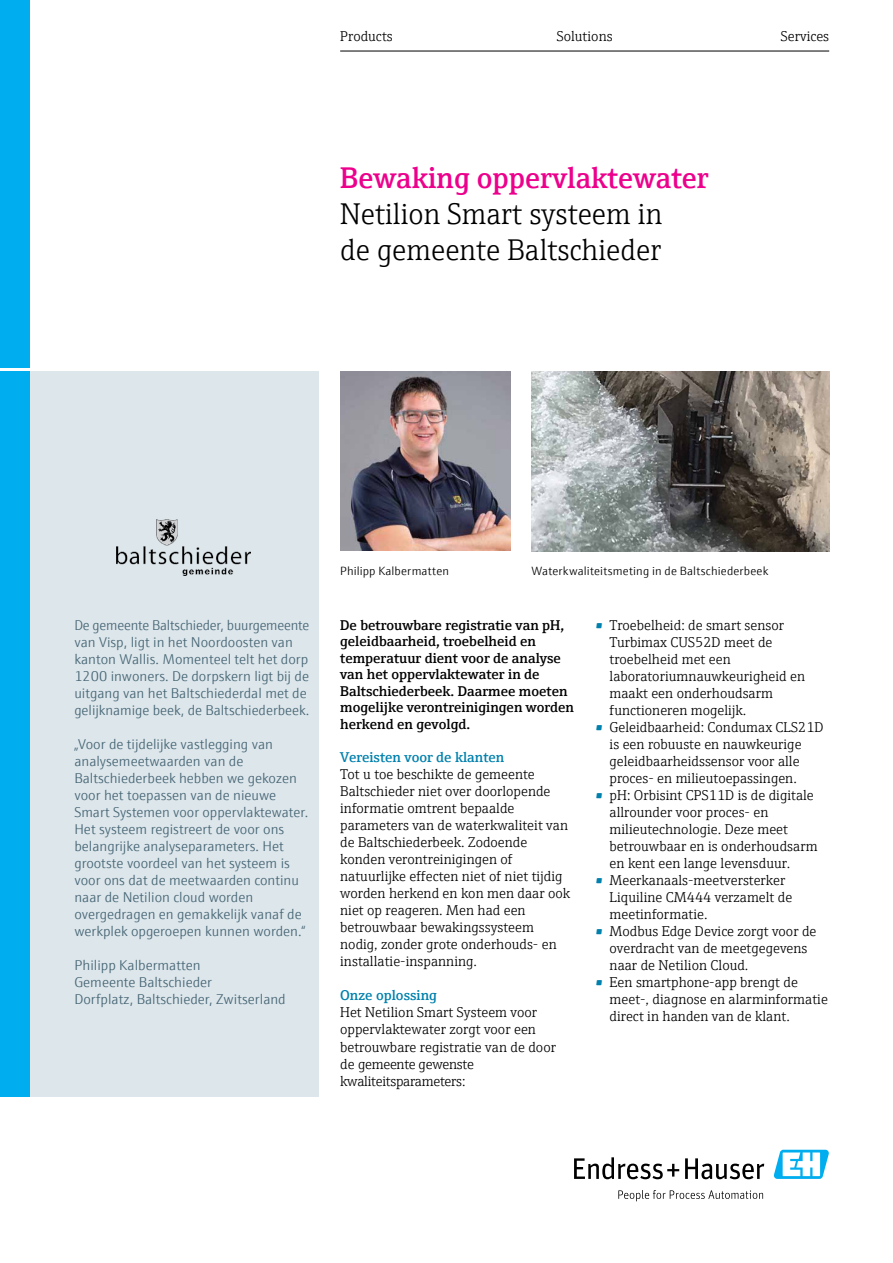
<style>
.page{position:relative;width:893px;height:1263px;background:#fff}
.page>*{position:absolute;margin:0;border:0;box-sizing:border-box;transform-origin:0 0}
.t1{font:300 30px/36px "E+H Serif";color:#000}
.t2{font:600 30px "E+H Serif";color:#ec008c}
.t3{font:300 14.25px/17px "E+H Serif";color:#000}
.t4{font:300 14.25px/17px "E+H Sans";color:#456473}
.t5{font:600 14.25px/16.5px "E+H Serif";color:#000}
.t6{font:600 14.25px "E+H Serif";color:#0081ad}
.t7{font:300 12px "E+H Sans";letter-spacing:.01em;color:#000}
.s1{font-weight:600;color:#0081ad}
</style>
<div class="page">
<div style="left:30px;top:371px;width:289px;height:725px;background:#dce6eb"></div>
<img style="left:532px;top:371px;width:297px;height:181px">
<img style="left:117px;top:519px;width:133px;height:56px">
<img style="left:340px;top:371px;width:170px;height:179px">
<svg style="left:574px;top:1157px;width:105px;height:22px"></svg>
<svg style="left:685px;top:1158px;width:79px;height:21px"></svg>
<svg style="left:618px;top:1190px;width:145px;height:11px"></svg>
<svg style="left:773px;top:1150px;width:56px;height:29px"></svg>
<div style="left:0;top:0;width:30px;height:1096px;background:#00aeef"></div>
<hr style="left:0;top:369px;width:32px;height:2px;background:#fff">
<hr style="left:340px;top:51px;width:489px;height:1px;background:#000">
<p class="t3" style="left:340px;top:27px;width:54px">Products</p>
<p class="t3" style="left:557px;top:27px;width:57px">Solutions</p>
<p class="t3" style="left:781px;top:27px;width:50px">Services</p>
<h1 class="t2" style="left:340px;top:155px;width:370px">Bewaking oppervlaktewater</h1>
<h1 class="t1" style="left:340px;top:194px;width:324px">Netilion Smart systeem in de gemeente Baltschieder</h1>
<p class="t4" style="left:74px;top:615px;width:236px">De gemeente Baltschieder, buurgemeente van Visp, ligt in het Noordoosten van kanton Wallis. Momenteel telt het dorp 1200 inwoners. De dorpskern ligt bij de uitgang van het Baltschiederdal met de gelijknamige beek, de Baltschiederbeek.</p>
<p class="t4" style="left:74px;top:734px;width:235px">„Voor de tijdelijke vastlegging van analysemeetwaarden van de Baltschiederbeek hebben we gekozen voor het toepassen van de nieuwe Smart Systemen voor oppervlaktewater.<br>Het systeem registreert de voor ons belangrijke analyseparameters. Het grootste voordeel van het systeem is voor ons dat de meetwaarden continu naar de Netilion cloud worden overgedragen en gemakkelijk vanaf de werkplek opgeroepen kunnen worden.“</p>
<p class="t4" style="left:74px;top:955px;width:213px">Philipp Kalbermatten<br>Gemeente Baltschieder<br>Dorfplatz, Baltschieder, Zwitserland</p>
<p class="t7" style="left:340px;top:562px;width:110px">Philipp Kalbermatten</p>
<p class="t7" style="left:531px;top:562px;width:238px">Waterkwaliteitsmeting in de Baltschiederbeek</p>
<p class="t5" style="left:340px;top:615px;width:235px">De betrouwbare registratie van pH, geleidbaarheid, troebelheid en temperatuur dient voor de analyse van het oppervlaktewater in de<br>Baltschiederbeek. Daarmee moeten mogelijke verontreinigingen worden herkend en gevolgd.</p>
<p class="t6" style="left:340px;top:746px;width:166px">Vereisten voor de klanten</p>
<p class="t3" style="left:340px;top:765px;width:231px">Tot u toe beschikte de gemeente<br>Baltschieder niet over doorlopende informatie omtrent bepaalde parameters van de waterkwaliteit van de Baltschiederbeek. Zodoende konden verontreinigingen of natuurlijke effecten niet of niet tijdig worden herkend en kon men daar ook niet op reageren. Men had een betrouwbaar bewakingssysteem nodig, zonder grote onderhouds- en installatie-inspanning.</p>
<p class="t6" style="left:340px;top:985px;width:98px">Onze oplossing</p>
<p class="t3" style="left:340px;top:1003px;width:217px">Het Netilion Smart Systeem voor oppervlaktewater zorgt voor een betrouwbare registratie van de door de gemeente gewenste kwaliteitsparameters:</p>
<p class="t3" style="left:610px;top:615px;width:197px;text-indent:-14px"><span class="s1">•</span> Troebelheid: de smart sensor<br>Turbimax CUS52D meet de troebelheid met een laboratoriumnauwkeurigheid en maakt een onderhoudsarm functioneren mogelijk.</p>
<p class="t3" style="left:610px;top:717px;width:216px;text-indent:-14px"><span class="s1">•</span> Geleidbaarheid: Condumax CLS21D is een robuuste en nauwkeurige geleidbaarheidssensor voor alle proces- en milieutoepassingen.</p>
<p class="t3" style="left:610px;top:785px;width:210px;text-indent:-14px"><span class="s1">•</span> pH: Orbisint CPS11D is de digitale allrounder voor proces- en milieutechnologie. Deze meet betrouwbaar en is onderhoudsarm en kent een lange levensduur.</p>
<p class="t3" style="left:610px;top:870px;width:184px;text-indent:-14px"><span class="s1">•</span> Meerkanaals-meetversterker<br>Liquiline CM444 verzamelt de meetinformatie.</p>
<p class="t3" style="left:610px;top:922px;width:208px;text-indent:-14px"><span class="s1">•</span> Modbus Edge Device zorgt voor de overdracht van de meetgegevens naar de Netilion Cloud.</p>
<p class="t3" style="left:610px;top:973px;width:220px;text-indent:-14px"><span class="s1">•</span> Een smartphone-app brengt de meet-, diagnose en alarminformatie direct in handen van de klant.</p>
</div>
